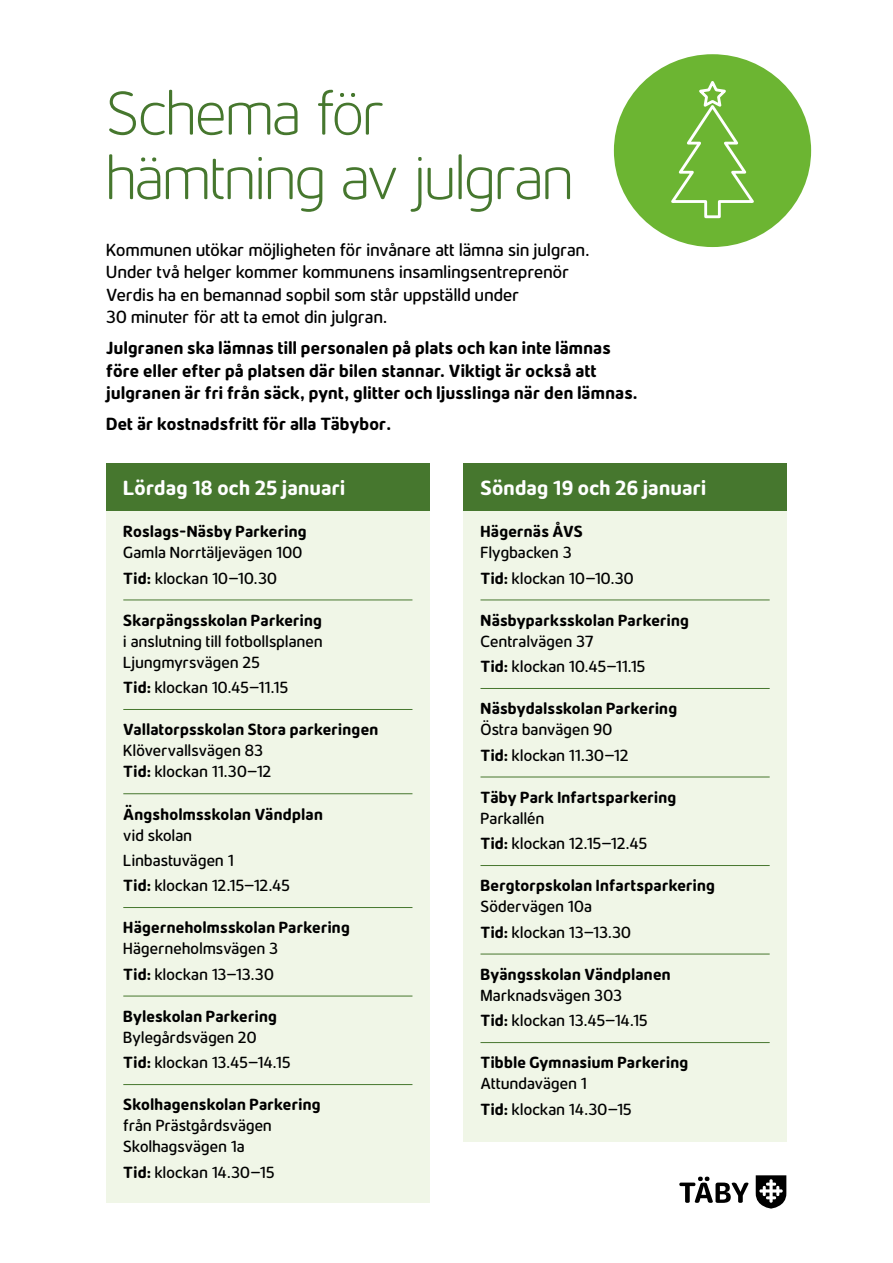
<style>
.page{position:relative;width:893px;height:1263px;background:#fff}
.page>*{position:absolute;margin:0;border:0;box-sizing:border-box;transform-origin:0 0}
.Rubrik_1{font:63px/64.5px "Risbyle 2016 beta 03 Light";letter-spacing:-.01em;color:#46772e}
.Rubrik_i_grön_ruta{font:21px "Risbyle 2016 beta 03 Bold";letter-spacing:.01em;color:#fff}
.Risbyle{font:18px/22.5px "Risbyle 2016 beta 03 Bold";letter-spacing:.015em;color:#000}
.bröd_10_ot{font:18px/22.5px "Risbyle 2016 beta 03 Regular";letter-spacing:.015em;color:#000}
.Adress_och_tid{font:16.5px/21px "Risbyle 2016 beta 03 Regular";letter-spacing:.015em;color:#000}
.Rubrik_plats{font:16.5px "Risbyle 2016 beta 03 Bold";letter-spacing:.02em;color:#000}
.Rubrik_plats_utan_linje{font:16.5px "Risbyle 2016 beta 03 Bold";letter-spacing:.015em;color:#000}
.s1{font-family:"Risbyle 2016 beta 03 Bold"}
</style>
<div class="page">
<div style="left:106px;top:507px;width:323px;height:696px;background:#f0f6e7"></div>
<hr style="left:123px;top:600px;width:289px;height:1px;background:#46772e">
<hr style="left:123px;top:709px;width:289px;height:1px;background:#46772e">
<hr style="left:123px;top:793px;width:289px;height:1px;background:#46772e">
<hr style="left:123px;top:907px;width:289px;height:1px;background:#46772e">
<hr style="left:123px;top:996px;width:289px;height:1px;background:#46772e">
<hr style="left:123px;top:1084px;width:289px;height:1px;background:#46772e">
<div style="left:463px;top:507px;width:324px;height:634px;background:#f0f6e7"></div>
<hr style="left:480px;top:600px;width:290px;height:1px;background:#46772e">
<hr style="left:480px;top:688px;width:290px;height:1px;background:#46772e">
<hr style="left:480px;top:777px;width:290px;height:1px;background:#46772e">
<hr style="left:480px;top:865px;width:290px;height:1px;background:#46772e">
<hr style="left:480px;top:954px;width:290px;height:1px;background:#46772e">
<hr style="left:480px;top:1042px;width:290px;height:1px;background:#46772e">
<div style="left:614px;top:54px;width:197px;height:193px;background:#6cb532;border-radius:50%"></div>
<svg style="left:671px;top:81px;width:83px;height:138px"></svg>
<svg style="left:679px;top:1176px;width:70px;height:27px"></svg>
<svg style="left:756px;top:1175px;width:30px;height:33px"></svg>
<div style="left:106px;top:463px;width:323px;height:48px;background:#46772e"></div>
<div style="left:463px;top:463px;width:324px;height:48px;background:#46772e"></div>
<h1 class="Rubrik_1" style="left:106px;top:79px;width:468px">Schema för hämtning av julgran</h1>
<p class="bröd_10_ot" style="left:106px;top:238px;width:485px">Kommunen utökar möjligheten för invånare att lämna sin julgran.<br>Under två helger kommer kommunens insamlingsentreprenör Verdis ha en bemannad sopbil som står uppställd under<br>30 minuter för att ta emot din julgran.</p>
<p class="Risbyle" style="left:106px;top:337px;width:533px">Julgranen ska lämnas till personalen på plats och kan inte lämnas före eller efter på platsen där bilen stannar. Viktigt är också att julgranen är fri från säck, pynt, glitter och ljusslinga när den lämnas.</p>
<p class="Risbyle" style="left:106px;top:412px;width:286px">Det är kostnadsfritt för alla Täbybor.</p>
<h2 class="Rubrik_i_grön_ruta" style="left:123px;top:476px;width:223px">Lördag 18 och 25 januari</h2>
<h2 class="Rubrik_i_grön_ruta" style="left:480px;top:476px;width:227px">Söndag 19 och 26 januari</h2>
<h3 class="Rubrik_plats_utan_linje" style="left:123px;top:522px;width:185px">Roslags-Näsby Parkering</h3>
<p class="Adress_och_tid" style="left:123px;top:542px;width:181px">Gamla Norrtäljevägen 100</p>
<p class="Adress_och_tid" style="left:123px;top:567px;width:155px"><span class="s1">Tid:</span> klockan 10–10.30</p>
<h3 class="Rubrik_plats" style="left:123px;top:611px;width:200px">Skarpängsskolan Parkering</h3>
<p class="Adress_och_tid" style="left:123px;top:630px;width:201px">i anslutning till fotbollsplanen<br>Ljungmyrsvägen 25</p>
<p class="Adress_och_tid" style="left:123px;top:677px;width:166px"><span class="s1">Tid:</span> klockan 10.45–11.15</p>
<h3 class="Rubrik_plats" style="left:123px;top:720px;width:256px">Vallatorpsskolan Stora parkeringen</h3>
<p class="Adress_och_tid" style="left:123px;top:740px;width:150px">Klövervallsvägen 83<br><span class="s1">Tid:</span> klockan 11.30–12</p>
<h3 class="Rubrik_plats" style="left:123px;top:804px;width:201px">Ängsholmsskolan Vändplan</h3>
<p class="Adress_och_tid" style="left:123px;top:824px;width:70px">vid skolan</p>
<p class="Adress_och_tid" style="left:123px;top:849px;width:112px">Linbastuvägen 1</p>
<p class="Adress_och_tid" style="left:123px;top:875px;width:168px"><span class="s1">Tid:</span> klockan 12.15–12.45</p>
<h3 class="Rubrik_plats" style="left:123px;top:918px;width:228px">Hägerneholmsskolan Parkering</h3>
<p class="Adress_och_tid" style="left:123px;top:938px;width:156px">Hägerneholmsvägen 3</p>
<p class="Adress_och_tid" style="left:123px;top:963px;width:152px"><span class="s1">Tid:</span> klockan 13–13.30</p>
<h3 class="Rubrik_plats" style="left:123px;top:1007px;width:155px">Byleskolan Parkering</h3>
<p class="Adress_och_tid" style="left:123px;top:1026px;width:135px">Bylegårdsvägen 20</p>
<p class="Adress_och_tid" style="left:123px;top:1052px;width:169px"><span class="s1">Tid:</span> klockan 13.45–14.15</p>
<h3 class="Rubrik_plats" style="left:123px;top:1095px;width:199px">Skolhagenskolan Parkering</h3>
<p class="Adress_och_tid" style="left:123px;top:1115px;width:150px">från Prästgårdsvägen<br>Skolhagsvägen 1a</p>
<p class="Adress_och_tid" style="left:123px;top:1161px;width:153px"><span class="s1">Tid:</span> klockan 14.30–15</p>
<h3 class="Rubrik_plats_utan_linje" style="left:480px;top:522px;width:103px">Hägernäs ÅVS</h3>
<p class="Adress_och_tid" style="left:480px;top:542px;width:92px">Flygbacken 3</p>
<p class="Adress_och_tid" style="left:480px;top:567px;width:155px"><span class="s1">Tid:</span> klockan 10–10.30</p>
<h3 class="Rubrik_plats" style="left:480px;top:611px;width:210px">Näsbyparksskolan Parkering</h3>
<p class="Adress_och_tid" style="left:480px;top:630px;width:115px">Centralvägen 37</p>
<p class="Adress_och_tid" style="left:480px;top:656px;width:166px"><span class="s1">Tid:</span> klockan 10.45–11.15</p>
<h3 class="Rubrik_plats" style="left:480px;top:699px;width:198px">Näsbydalsskolan Parkering</h3>
<p class="Adress_och_tid" style="left:480px;top:719px;width:133px">Östra banvägen 90</p>
<p class="Adress_och_tid" style="left:480px;top:744px;width:150px"><span class="s1">Tid:</span> klockan 11.30–12</p>
<h3 class="Rubrik_plats" style="left:480px;top:788px;width:197px">Täby Park Infartsparkering</h3>
<p class="Adress_och_tid" style="left:480px;top:807px;width:65px">Parkallén</p>
<p class="Adress_och_tid" style="left:480px;top:833px;width:168px"><span class="s1">Tid:</span> klockan 12.15–12.45</p>
<h3 class="Rubrik_plats" style="left:480px;top:876px;width:236px">Bergtorpskolan Infartsparkering</h3>
<p class="Adress_och_tid" style="left:480px;top:896px;width:113px">Södervägen 10a</p>
<p class="Adress_och_tid" style="left:480px;top:921px;width:152px"><span class="s1">Tid:</span> klockan 13–13.30</p>
<h3 class="Rubrik_plats" style="left:480px;top:965px;width:192px">Byängsskolan Vändplanen</h3>
<p class="Adress_och_tid" style="left:480px;top:984px;width:143px">Marknadsvägen 303</p>
<p class="Adress_och_tid" style="left:480px;top:1010px;width:169px"><span class="s1">Tid:</span> klockan 13.45–14.15</p>
<h3 class="Rubrik_plats" style="left:480px;top:1053px;width:209px">Tibble Gymnasium Parkering</h3>
<p class="Adress_och_tid" style="left:480px;top:1073px;width:107px">Attundavägen 1</p>
<p class="Adress_och_tid" style="left:480px;top:1098px;width:153px"><span class="s1">Tid:</span> klockan 14.30–15</p>
</div>
